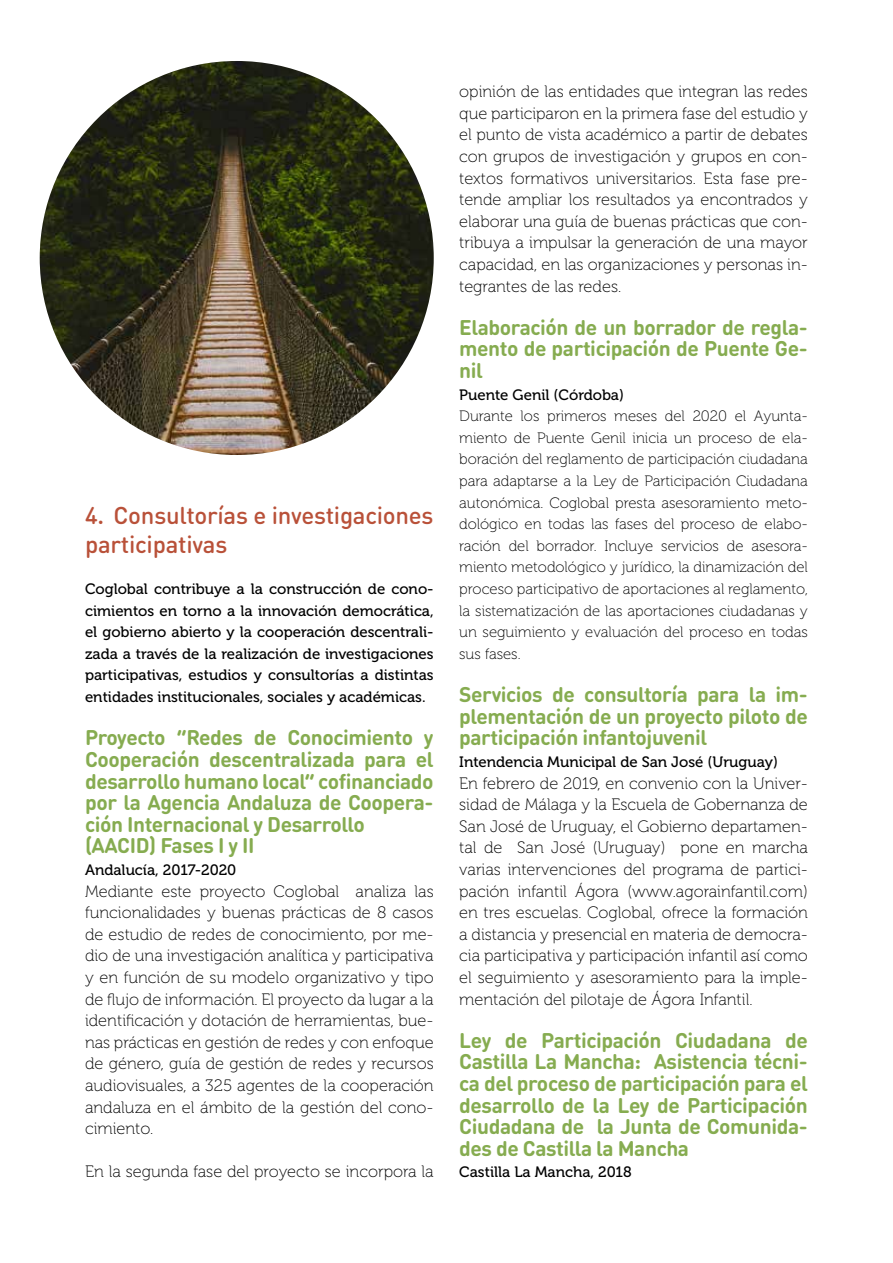
<style>
.page{position:relative;width:893px;height:1263px;background:#fff}
.page>*{position:absolute;margin:0;border:0;box-sizing:border-box;transform-origin:0 0}
.t1{font:500 24px/28.8px "DIN Round Pro";letter-spacing:-.01em;color:#b95139}
.t2{font:700 21px/21.6px "DIN Round Pro";letter-spacing:-.02em;color:#86ac50;text-align:justify}
.t3{font:16.5px/21.6px "Museo 100";color:#000;text-align:justify}
.t4{font:15px/21.6px "Museo 100";color:#000;text-align:justify}
.t5{font:15px/21.6px "Museo 500";color:#000;text-align:justify}
</style>
<div class="page">
<img style="left:40px;top:61px;width:394px;height:394px;border-radius:197px">
<h1 class="t1" style="left:85px;top:500px;width:350px">4. Consultorías e investigaciones participativas</h1>
<p class="t5" style="left:85px;top:578px;width:350px">Coglobal contribuye a la construcción de cono&shy;cimientos en torno a la innovación democrática, el gobierno abierto y la cooperación descentrali&shy;zada a través de la realización de investigaciones participativas, estudios y consultorías a distintas entidades institucionales, sociales y académicas.</p>
<p class="t2" style="left:85px;top:726px;width:350px;text-align:left">Proyecto “Redes de Conocimiento y Cooperación descentralizada para el desarrollo humano local” cofinanciado por la Agencia Andaluza de Coopera&shy;ción Internacional y Desarrollo (AACID) Fases I y II</p>
<p class="t5" style="left:85px;top:859px;width:153px">Andalucía, 2017-2020</p>
<p class="t3" style="left:85px;top:880px;width:350px">Mediante este proyecto Coglobal analiza las funcionalidades y buenas prácticas de 8 casos de estudio de redes de conocimiento, por me&shy;dio de una investigación analítica y participativa y en función de su modelo organizativo y tipo de flujo de información. El proyecto da lugar a la identificación y dotación de herramientas, bue&shy;nas prácticas en gestión de redes y con enfoque de género, guía de gestión de redes y recursos audiovisuales, a 325 agentes de la cooperación andaluza en el ámbito de la gestión del cono&shy;cimiento.</p>
<p class="t3" style="left:85px;top:1161px;width:350px">En la segunda fase del proyecto se incorpora la</p>
<p class="t3" style="left:459px;top:81px;width:350px">opinión de las entidades que integran las redes que participaron en la primera fase del estudio y el punto de vista académico a partir de debates con grupos de investigación y grupos en con&shy;textos formativos universitarios. Esta fase pre&shy;tende ampliar los resultados ya encontrados y elaborar una guía de buenas prácticas que con&shy;tribuya a impulsar la generación de una mayor capacidad, en las organizaciones y personas in&shy;tegrantes de las redes.</p>
<p class="t2" style="left:459px;top:316px;width:350px">Elaboración de un borrador de regla&shy;mento de participación de Puente Ge&shy;nil</p>
<p class="t5" style="left:459px;top:384px;width:166px">Puente Genil (Córdoba)</p>
<p class="t4" style="left:459px;top:406px;width:350px">Durante los primeros meses del 2020 el Ayunta&shy;miento de Puente Genil inicia un proceso de ela&shy;boración del reglamento de participación ciudadana para adaptarse a la Ley de Participación Ciudadana autonómica. Coglobal presta asesoramiento meto&shy;dológico en todas las fases del proceso de elabo&shy;ración del borrador. Incluye servicios de asesora&shy;miento metodológico y jurídico, la dinamización del proceso participativo de aportaciones al reglamento, la sistematización de las aportaciones ciudadanas y un seguimiento y evaluación del proceso en todas sus fases.</p>
<p class="t2" style="left:459px;top:683px;width:350px">Servicios de consultoría para la im&shy;plementación de un proyecto piloto de participación infantojuvenil</p>
<p class="t5" style="left:459px;top:751px;width:320px">Intendencia Municipal de San José (Uruguay)</p>
<p class="t3" style="left:459px;top:772px;width:350px">En febrero de 2019, en convenio con la Univer&shy;sidad de Málaga y la Escuela de Gobernanza de San José de Uruguay, el Gobierno departamen&shy;tal de San José (Uruguay) pone en marcha varias intervenciones del programa de partici&shy;pación infantil Ágora (www.agorainfantil.com) en tres escuelas. Coglobal, ofrece la formación a distancia y presencial en materia de democra&shy;cia participativa y participación infantil así como el seguimiento y asesoramiento para la imple&shy;mentación del pilotaje de Ágora Infantil.</p>
<p class="t2" style="left:459px;top:1028px;width:350px">Ley de Participación Ciudadana de Castilla La Mancha: Asistencia técni&shy;ca del proceso de participación para el desarrollo de la Ley de Participación Ciudadana de la Junta de Comunida&shy;des de Castilla la Mancha</p>
<p class="t5" style="left:459px;top:1161px;width:174px">Castilla La Mancha, 2018</p>
</div>
